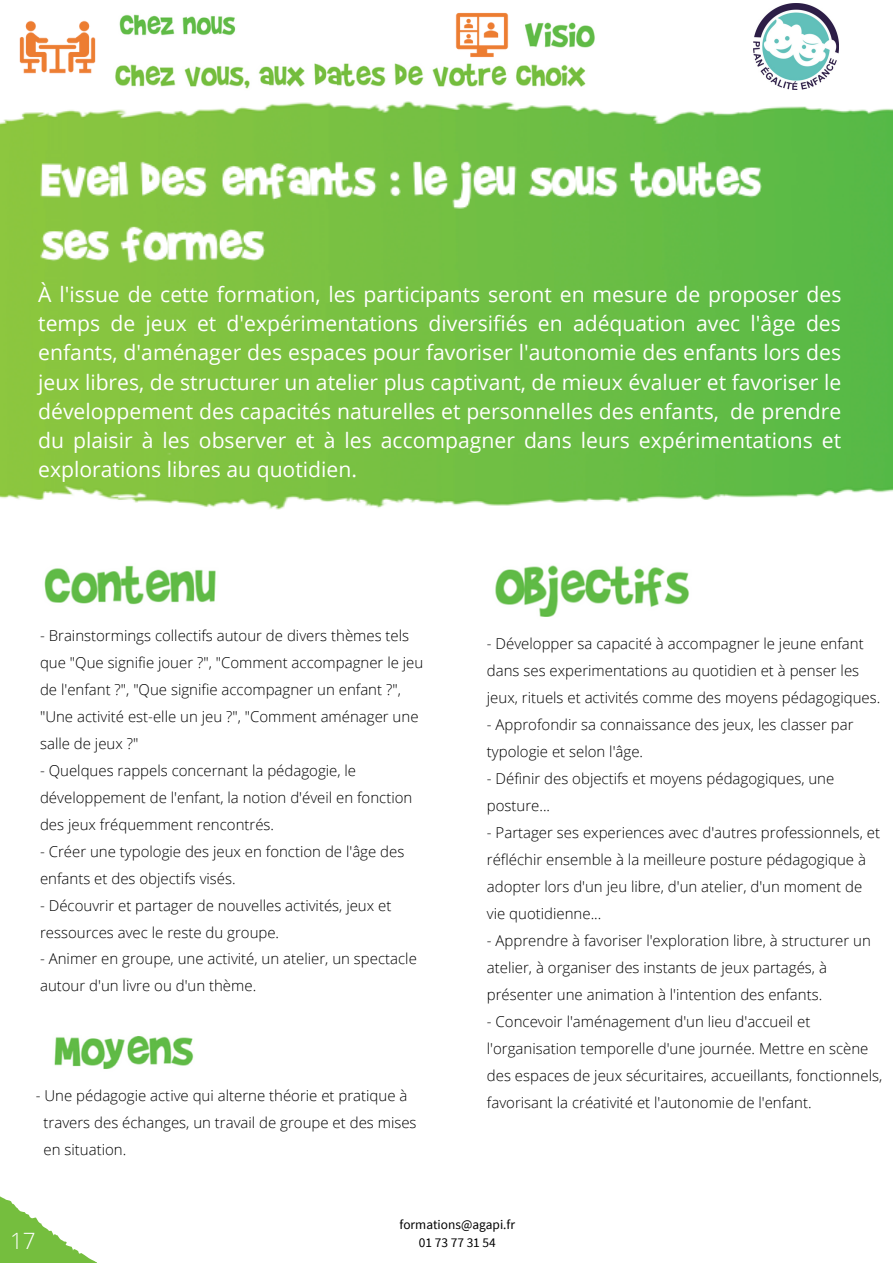
<style>
.page{position:relative;width:893px;height:1264px;background:#fff}
.page>*{position:absolute;margin:0;border:0;box-sizing:border-box;transform-origin:0 0}
.t1{font:300 22.5px "Open Sans";color:#fff}
.t2{font:21.15px/29.2px "Open Sans";color:#fff;text-align:justify}
.t3{font:300 15px/27px "Open Sans";color:#000}
.t4{font:13.35px "Source Sans Pro";color:#000}
</style>
<div class="page">
<img style="left:44px;top:565px;width:172px;height:40px">
<img style="left:54px;top:1036px;width:140px;height:33px">
<img style="left:495px;top:565px;width:194px;height:52px">
<svg style="left:0;top:1196px;width:96px;height:66px"></svg>
<img style="left:0;top:101px;width:892px;height:409px">
<img style="left:753px;top:4px;width:85px;height:85px">
<img style="left:119px;top:14px;width:117px;height:22px">
<img style="left:115px;top:63px;width:471px;height:26px">
<img style="left:524px;top:22px;width:71px;height:26px">
<img style="left:19px;top:20px;width:77px;height:54px">
<img style="left:452px;top:12px;width:60px;height:53px">
<p class="t2" style="left:38px;top:279px;width:804px">À l'issue de cette formation, les participants seront en mesure de proposer des temps de jeux et d'expérimentations diversifiés en adéquation avec l'âge des enfants, d'aménager des espaces pour favoriser l'autonomie des enfants lors des jeux libres, de structurer un atelier plus captivant, de mieux évaluer et favoriser le développement des capacités naturelles et personnelles des enfants, de prendre du plaisir à les observer et à les accompagner dans leurs expérimentations et explorations libres au quotidien.</p>
<p class="t3" style="left:40px;top:621px;width:384px">- Brainstormings collectifs autour de divers thèmes tels que "Que signifie jouer ?", "Comment accompagner le jeu de l'enfant ?", "Que signifie accompagner un enfant ?", "Une activité est-elle un jeu ?", "Comment aménager une salle de jeux ?"</p>
<p class="t3" style="left:40px;top:756px;width:374px">- Quelques rappels concernant la pédagogie, le développement de l'enfant, la notion d'éveil en fonction des jeux fréquemment rencontrés.</p>
<p class="t3" style="left:40px;top:837px;width:366px">- Créer une typologie des jeux en fonction de l'âge des enfants et des objectifs visés.</p>
<p class="t3" style="left:40px;top:891px;width:353px">- Découvrir et partager de nouvelles activités, jeux et ressources avec le reste du groupe.</p>
<p class="t3" style="left:40px;top:945px;width:378px">- Animer en groupe, une activité, un atelier, un spectacle autour d'un livre ou d'un thème.</p>
<p class="t3" style="left:36px;top:1081px;width:373px">- Une pédagogie active qui alterne théorie et pratique à</p>
<p class="t3" style="left:44px;top:1108px;width:374px">travers des échanges, un travail de groupe et des mises</p>
<p class="t3" style="left:44px;top:1135px;width:84px">en situation.</p>
<p class="t3" style="left:487px;top:630px;width:395px">- Développer sa capacité à accompagner le jeune enfant dans ses experimentations au quotidien et à penser les jeux, rituels et activités comme des moyens pédagogiques.</p>
<p class="t3" style="left:487px;top:711px;width:368px">- Approfondir sa connaissance des jeux, les classer par typologie et selon l'âge.</p>
<p class="t3" style="left:487px;top:765px;width:349px">- Définir des objectifs et moyens pédagogiques, une posture...</p>
<p class="t3" style="left:487px;top:819px;width:394px">- Partager ses experiences avec d'autres professionnels, et réfléchir ensemble à la meilleure posture pédagogique à adopter lors d'un jeu libre, d'un atelier, d'un moment de vie quotidienne...</p>
<p class="t3" style="left:487px;top:926px;width:385px">- Apprendre à favoriser l'exploration libre, à structurer un atelier, à organiser des instants de jeux partagés, à présenter une animation à l'intention des enfants.</p>
<p class="t3" style="left:487px;top:1007px;width:397px">- Concevoir l'aménagement d'un lieu d'accueil et l'organisation temporelle d'une journée. Mettre en scène des espaces de jeux sécuritaires, accueillants, fonctionnels, favorisant la créativité et l'autonomie de l'enfant.</p>
<p class="t4" style="left:399px;top:1215px;width:117px">formations@agapi.fr</p>
<p class="t1" style="left:10px;top:1225px;width:27px">17</p>
<p class="t4" style="left:419px;top:1233px;width:79px">01 73 77 31 54</p>
</div>
